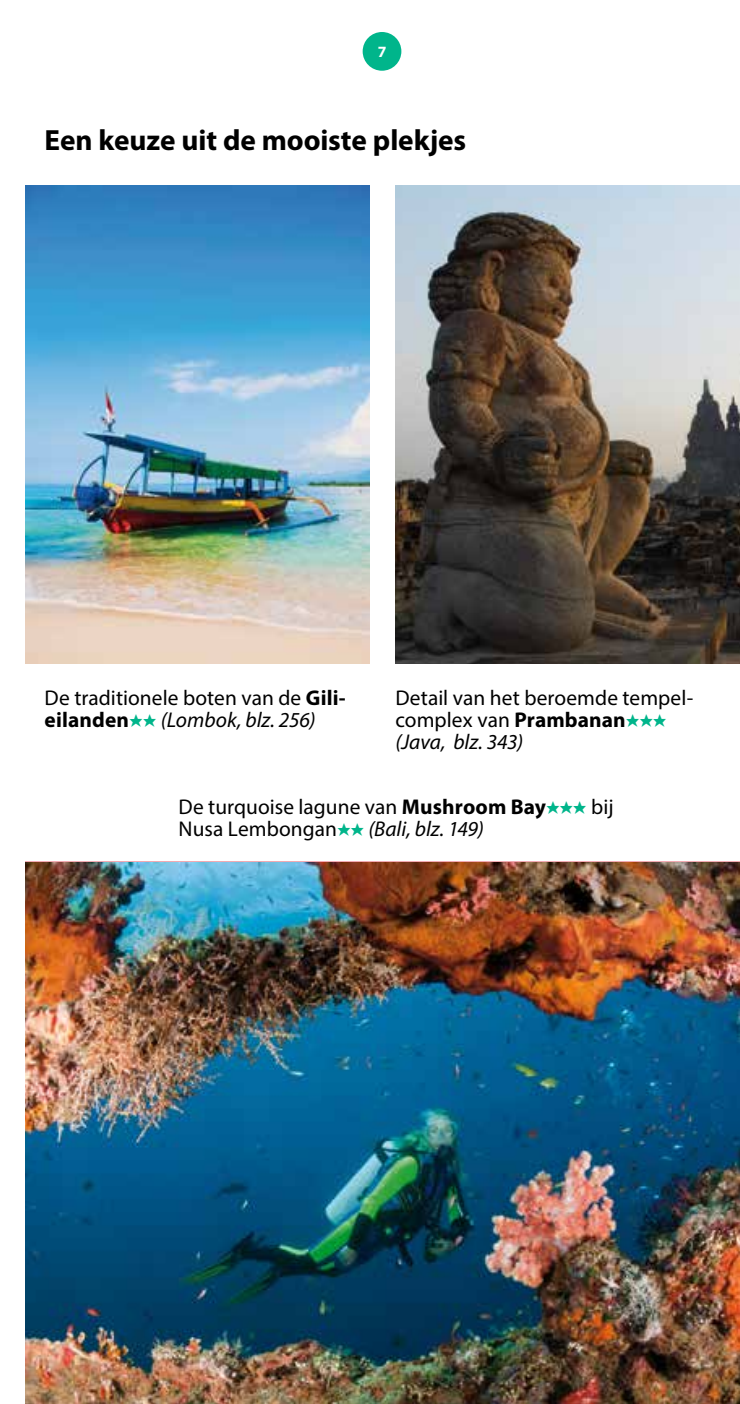
<style>
.page{position:relative;width:740px;height:1404px;background:#fff}
.page>*{position:absolute;margin:0;border:0;box-sizing:border-box;transform-origin:0 0}
.t1{font:700 29.25px "Myriad Pro";letter-spacing:-.005em;color:#000}
.t2{font:21.38px/21.8px "Myriad Pro";letter-spacing:.005em;color:#000}
.t3{font:700 15.75px "Myriad Pro";color:#fff}
.s1{font-weight:700}
.s2{font-family:"Michelin";color:#00b58b}
.s3{font-style:italic}
</style>
<div class="page">
<img style="left:26px;top:185px;width:344px;height:478px">
<div style="left:363px;top:32px;width:38px;height:39px;background:#00b58b;border-radius:50%"></div>
<img style="left:26px;top:862px;width:714px;height:541px">
<img style="left:395px;top:185px;width:345px;height:478px">
<p class="t3" style="left:378px;top:42px;width:10px">7</p>
<h1 class="t1" style="left:45px;top:121px;width:423px">Een keuze uit de mooiste plekjes</h1>
<p class="t2" style="left:45px;top:686px;width:302px">De traditionele boten van de <span class="s1">Gili&shy;eilanden</span><span class="s2">aa</span> <span class="s3">(Lombok, blz. 256)</span></p>
<p class="t2" style="left:395px;top:686px;width:299px">Detail van het beroemde tempel&shy;complex van <span class="s1">Prambanan</span><span class="s2">aaa </span><span class="s3">(Java, blz. 343)</span></p>
<p class="t2" style="left:179px;top:795px;width:436px">De turquoise lagune van <span class="s1">Mushroom Bay</span><span class="s2">aaa</span> bij<br>Nusa Lembongan<span class="s2">aa</span> <span class="s3">(Bali, blz. 149)</span></p>
</div>
